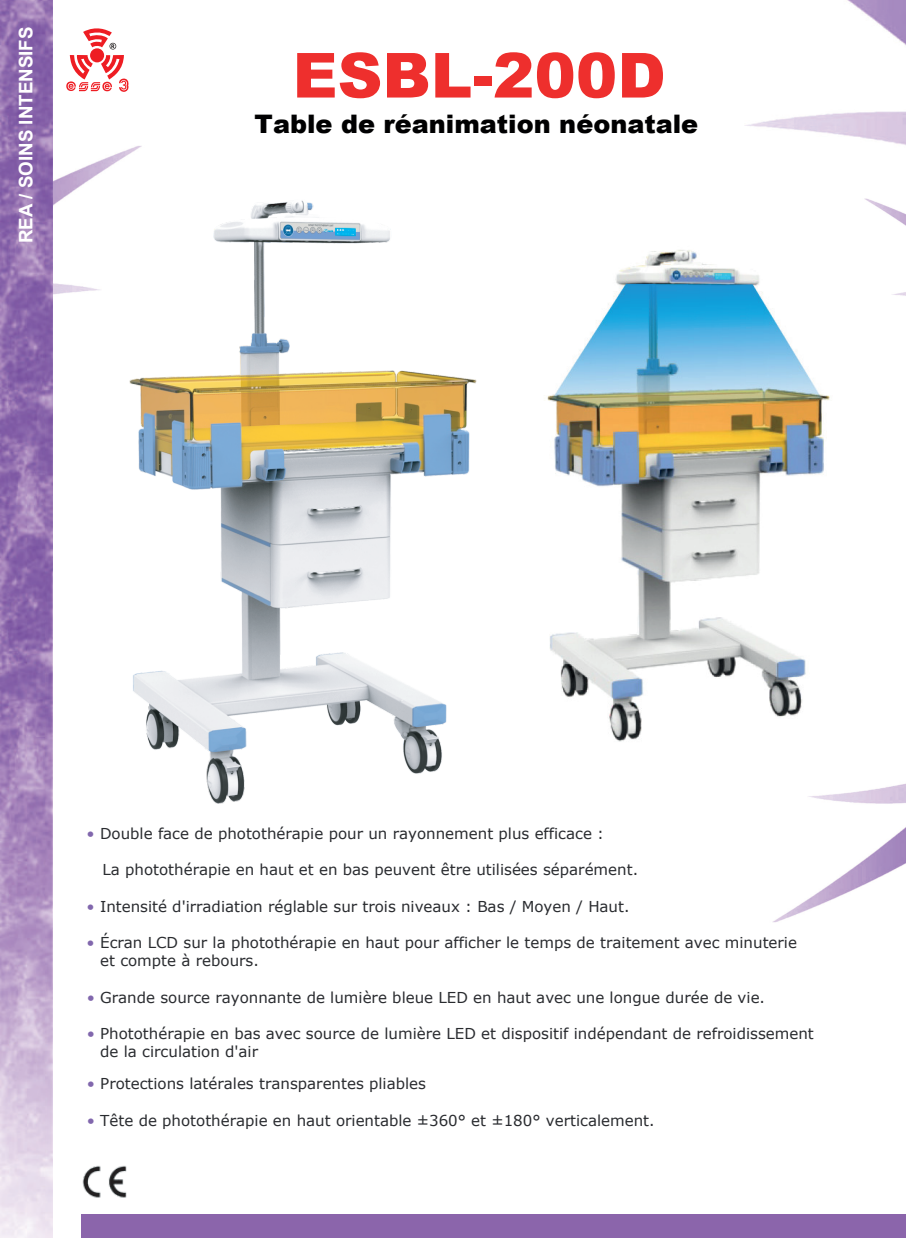
<style>
.page{position:relative;width:906px;height:1238px;background:#fff}
.page>*{position:absolute;margin:0;border:0;box-sizing:border-box;transform-origin:0 0}
.t1{font:900 62.1px "Arial";color:#ee2f2d}
.t2{font:900 25.5px "Arial";color:#000001}
.t3{font:700 18.75px "Arial";color:#fff}
.t4{font:15px/18px "Verdana";color:#292b2f}
.s1{color:#8167ad}
</style>
<div class="page">
<div style="left:81px;top:1214px;width:825px;height:23px;background:#8b65ab"></div>
<img style="left:52px;top:145px;width:90px;height:164px">
<svg style="left:66px;top:28px;width:63px;height:64px"></svg>
<img style="left:0;top:0;width:52px;height:1237px">
<img style="left:96px;top:178px;width:381px;height:626px">
<img style="left:745px;top:0;width:161px;height:145px">
<img style="left:864px;top:198px;width:42px;height:98px">
<img style="left:547px;top:250px;width:283px;height:492px">
<svg style="left:297px;top:53px;width:38px;height:44px"></svg>
<img style="left:773px;top:783px;width:133px;height:139px">
<img style="left:82px;top:1165px;width:45px;height:33px">
<p class="t3" style="left:13px;top:243px;width:218px;rotate:-90deg">REA / SOINS INTENSIFS</p>
<p class="t1" style="left:337px;top:30px;width:330px">SBL-200D</p>
<p class="t2" style="left:254px;top:105px;width:445px">Table de réanimation néonatale</p>
<p class="t4" style="left:87px;top:823px;width:519px"><span class="s1">•</span> Double face de photothérapie pour un rayonnement plus efficace :</p>
<p class="t4" style="left:102px;top:860px;width:537px">La photothérapie en haut et en bas peuvent être utilisées séparément.</p>
<p class="t4" style="left:87px;top:897px;width:544px"><span class="s1">•</span> Intensité d'irradiation réglable sur trois niveaux : Bas / Moyen / Haut.</p>
<p class="t4" style="left:100px;top:933px;width:698px;text-indent:-14px"><span class="s1">•</span> Écran LCD sur la photothérapie en haut pour afficher le temps de traitement avec minuterie et compte à rebours.</p>
<p class="t4" style="left:87px;top:987px;width:680px"><span class="s1">•</span> Grande source rayonnante de lumière bleue LED en haut avec une longue durée de vie.</p>
<p class="t4" style="left:100px;top:1024px;width:715px;text-indent:-13px"><span class="s1">•</span> Photothérapie en bas avec source de lumière LED et dispositif indépendant de refroidissement de la circulation d'air</p>
<p class="t4" style="left:87px;top:1074px;width:341px"><span class="s1">•</span> Protections latérales transparentes pliables</p>
<p class="t4" style="left:87px;top:1110px;width:569px"><span class="s1">•</span> Tête de photothérapie en haut orientable ±360° et ±180° verticalement.</p>
</div>
